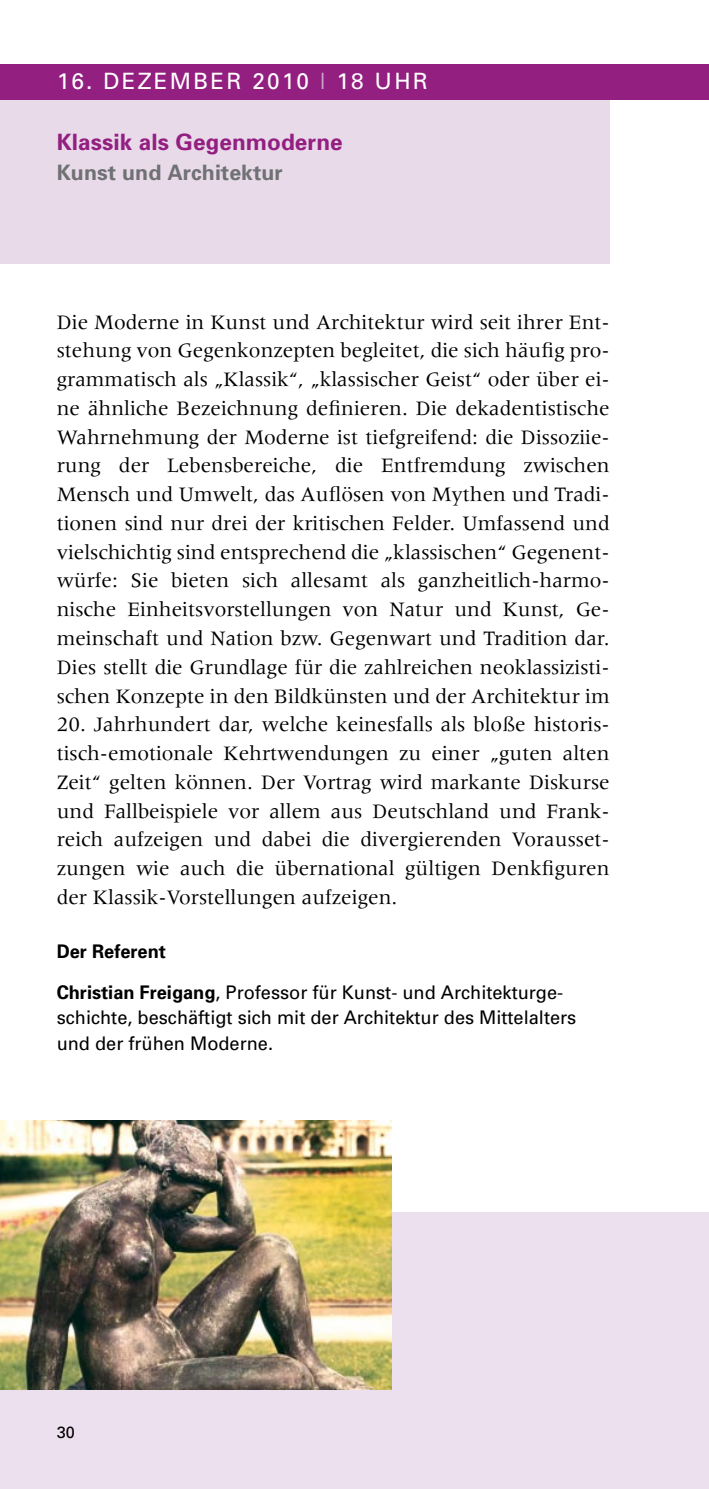
<style>
.page{position:relative;width:709px;height:1489px;background:#fff}
.page>*{position:absolute;margin:0;border:0;box-sizing:border-box;transform-origin:0 0}
.t1{font:700 22.5px "Univers";letter-spacing:.005em;color:#931f81}
.t2{font:22.5px "Univers";letter-spacing:.1em;color:#fff}
.t3{font:21.25px/28.8px "Meridien";color:#000;text-align:justify}
.t4{font:700 21.25px "Univers";letter-spacing:.005em;color:#707173}
.t5{font:18.75px/40.5px "Univers";color:#000}
.t6{font:16.25px "Univers";color:#000}
.s1{color:#d0acce}
.s2{font-weight:700}
</style>
<div class="page">
<div style="left:0;top:1212px;width:709px;height:276px;background:#ede0ee"></div>
<img style="left:0;top:1120px;width:391px;height:269px">
<div style="left:0;top:94px;width:609px;height:169px;background:#e9daea"></div>
<div style="left:0;top:64px;width:709px;height:35px;background:#931f81"></div>
<p class="t2" style="left:57px;top:67px;width:372px">16. DEZEMBER 2010 <span class="s1">|</span> 18 UHR</p>
<p class="t1" style="left:57px;top:127px;width:287px">Klassik als Gegenmoderne</p>
<p class="t4" style="left:57px;top:158px;width:228px">Kunst und Architektur</p>
<p class="t3" style="left:57px;top:307px;width:554px">Die Moderne in Kunst und Architektur wird seit ihrer Ent&shy;stehung von Gegenkonzepten begleitet, die sich häufig pro&shy;grammatisch als „Klassik“, „klassischer Geist“ oder über ei&shy;ne ähnliche Bezeichnung definieren. Die dekadentistische Wahrnehmung der Moderne ist tiefgreifend: die Dissoziie&shy;rung der Lebensbereiche, die Entfremdung zwischen Mensch und Umwelt, das Auflösen von Mythen und Tradi&shy;tionen sind nur drei der kritischen Felder. Umfassend und vielschichtig sind entsprechend die „klassischen“ Gegenent&shy;würfe: Sie bieten sich allesamt als ganzheitlich-harmo&shy;nische Einheitsvorstellungen von Natur und Kunst, Ge&shy;meinschaft und Nation bzw. Gegenwart und Tradition dar.<br>Dies stellt die Grundlage für die zahlreichen neoklassizisti&shy;schen Konzepte in den Bildkünsten und der Architektur im</p>
<p class="t3" style="left:57px;top:710px;width:554px">20. Jahrhundert dar, welche keinesfalls als bloße historis&shy;tisch-emotionale Kehrtwendungen zu einer „guten alten Zeit“ gelten können. Der Vortrag wird markante Diskurse und Fallbeispiele vor allem aus Deutschland und Frank&shy;reich aufzeigen und dabei die divergierenden Vorausset&shy;zungen wie auch die übernational gültigen Denkfiguren der Klassik-Vorstellungen aufzeigen.</p>
<p class="t5" style="left:57px;top:930px;width:508px"><span class="s2">Der Referent<br>Christian Freigang</span>, Professor für Kunst- und Architekturge-</p>
<p class="t5" style="left:57px;top:1004px;width:521px;line-height:25.5px">schichte, beschäftigt sich mit der Architektur des M ittelalters und der frühen Moderne.</p>
<p class="t6" style="left:57px;top:1422px;width:20px">30</p>
</div>
